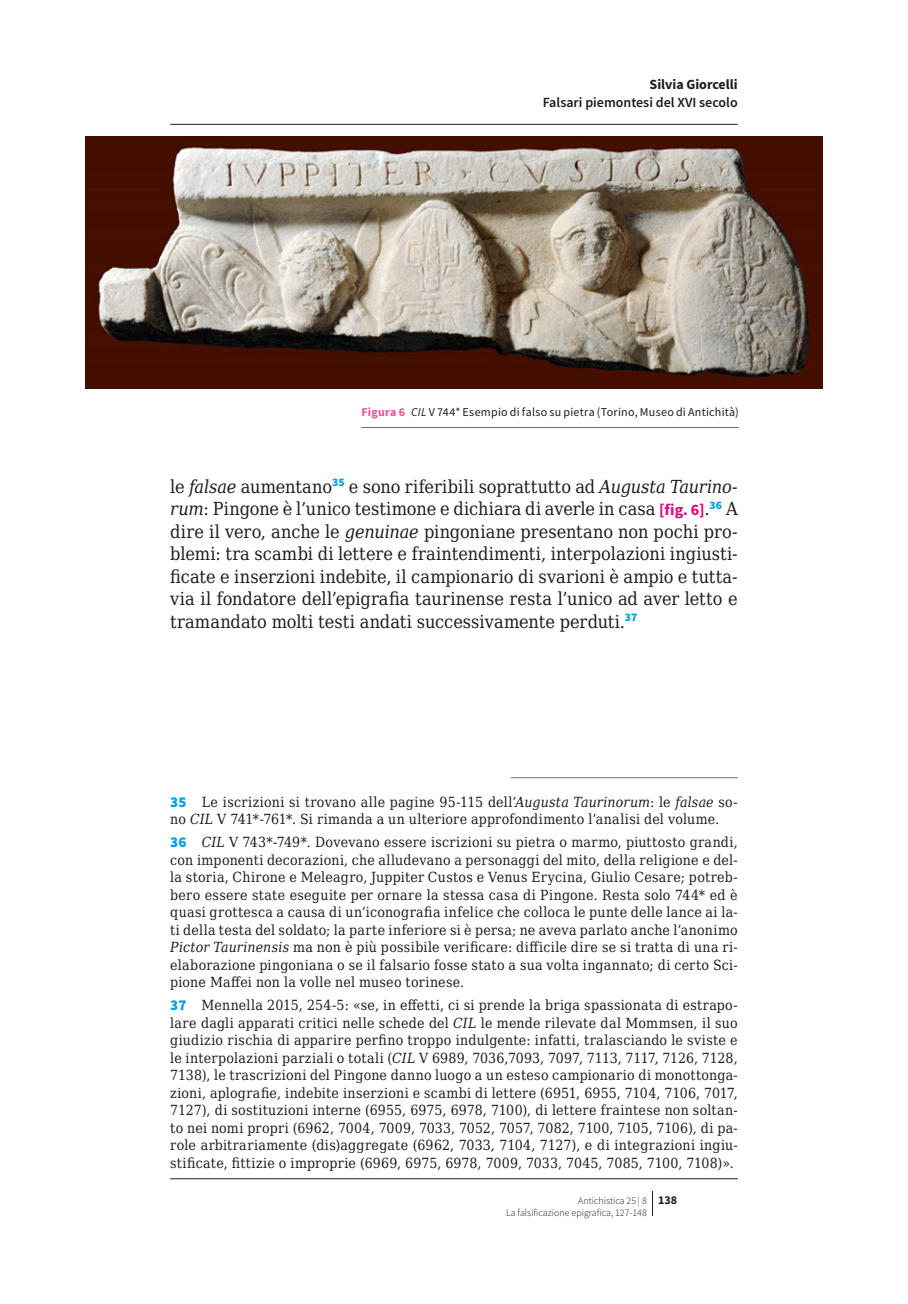
<style>
.page{position:relative;width:908px;height:1304px;background:#fff}
.page>*{position:absolute;margin:0;border:0;box-sizing:border-box;transform-origin:0 0}
.t1{font:18px/22.4px "DejaVu Serif Condensed";color:#1d1d1b;text-align:justify}
.t2{font:14px/17.6px "DejaVu Serif Condensed";letter-spacing:.015em;color:#1d1d1b;text-align:justify}
.t3{font:600 14px "Source Sans Pro";color:#1d1d1b}
.t4{font:700 14px "Source Sans Pro";color:#1d1d1b}
.t5{font:12px "Source Sans Pro";letter-spacing:.02em;color:#1d1d1b}
.t6{font:300 10px/12.4px "Source Sans Pro";color:#1d1d1b}
.s1{font-weight:700;color:#ea5297}
.s2{font-style:italic}
.s3{font-family:"Source Sans Pro";font-weight:700;font-size:16px;color:#e6007d}
.s4{font-family:"Source Sans Pro";font-weight:900;font-size:15px;color:#009fe3}
.s5{font-weight:700;font-size:12px}
</style>
<div class="page">
<svg style="left:652px;top:1191px;width:1px;height:25px"></svg>
<hr style="left:510px;top:777px;width:227px;height:1px;background:#706f6f">
<img style="left:85px;top:136px;width:737px;height:252px">
<hr style="left:361px;top:427px;width:377px;height:1px;background:#706f6f">
<hr style="left:170px;top:124px;width:567px;height:1px;background:#1d1d1b">
<hr style="left:170px;top:1178px;width:567px;height:1px;background:#1d1d1b">
<p class="t4" style="left:649px;top:75px;width:90px">Silvia Giorcelli</p>
<p class="t3" style="left:542px;top:94px;width:196px">Falsari piemontesi del XVI secolo</p>
<p class="t5" style="left:361px;top:404px;width:379px"><span class="s1">Figura 6</span> <span class="s2">CIL</span> V 744* Esempio di falso su pietra (Torino, Museo di Antichità)</p>
<p class="t1" style="left:170px;top:475px;width:568px">le <span class="s2">falsae</span> aumentano<sup>35</sup> e sono riferibili soprattutto ad <span class="s2">Augusta Taurino&shy;rum</span>: Pingone è l’unico testimone e dichiara di averle in casa <span class="s3">[fig. 6]</span>.<sup>36</sup> A dire il vero, anche le <span class="s2">genuinae</span> pingoniane presentano non pochi pro&shy;blemi: tra scambi di lettere e fraintendimenti, interpolazioni ingiusti&shy;ficate e inserzioni indebite, il campionario di svarioni è ampio e tutta&shy;via il fondatore dell’epigrafia taurinense resta l’unico ad aver letto e tramandato molti testi andati successivamente perduti.<sup>37</sup></p>
<p class="t2" style="left:170px;top:792px;width:568px"><span class="s4">35</span> Le iscrizioni si trovano alle pagine 95-115 dell’<span class="s2">Augusta Taurinorum</span>: le <span class="s2">falsae</span> so&shy;no <span class="s2">CIL</span> V 741*-761*. Si rimanda a un ulteriore approfondimento l’analisi del volume.</p>
<p class="t2" style="left:170px;top:833px;width:568px"><span class="s4">36</span> <span class="s2">CIL</span> V 743*-749*. Dovevano essere iscrizioni su pietra o marmo, piuttosto grandi, con imponenti decorazioni, che alludevano a personaggi del mito, della religione e del&shy;la storia, Chirone e Meleagro, Juppiter Custos e Venus Erycina, Giulio Cesare; potreb&shy;bero essere state eseguite per ornare la stessa casa di Pingone. Resta solo 744* ed è quasi grottesca a causa di un’iconografia infelice che colloca le punte delle lance ai la&shy;ti della testa del soldato; la parte inferiore si è persa; ne aveva parlato anche l’anonimo <span class="s2">Pictor Taurinensis</span> ma non è più possibile verificare: difficile dire se si tratta di una ri&shy;elaborazione pingoniana o se il falsario fosse stato a sua volta ingannato; di certo Sci&shy;pione Maffei non la volle nel museo torinese.</p>
<p class="t2" style="left:170px;top:996px;width:568px"><span class="s4">37</span> Mennella 2015, 254-5: «se, in effetti, ci si prende la briga spassionata di estrapo&shy;lare dagli apparati critici nelle schede del <span class="s2">CIL</span> le mende rilevate dal Mommsen, il suo giudizio rischia di apparire perfino troppo indulgente: infatti, tralasciando le sviste e le interpolazioni parziali o totali (<span class="s2">CIL</span> V 6989, 7036,7093, 7097, 7113, 7117, 7126, 7128, 7138), le trascrizioni del Pingone danno luogo a un esteso campionario di monottonga&shy;zioni, aplografie, indebite inserzioni e scambi di lettere (6951, 6955, 7104, 7106, 7017, 7127), di sostituzioni interne (6955, 6975, 6978, 7100), di lettere fraintese non soltan&shy;to nei nomi propri (6962, 7004, 7009, 7033, 7052, 7057, 7082, 7100, 7105, 7106), di pa&shy;role arbitrariamente (dis)aggregate (6962, 7033, 7104, 7127), e di integrazioni ingiu&shy;stificate, fittizie o improprie (6969, 6975, 6978, 7009, 7033, 7045, 7085, 7100, 7108)».</p>
<p class="t6" style="left:506px;top:1194px;width:172px;text-indent:72px">Antichistica 25 | 8 <span class="s5">138<br></span>La falsificazione epigrafica, 127-148</p>
</div>
